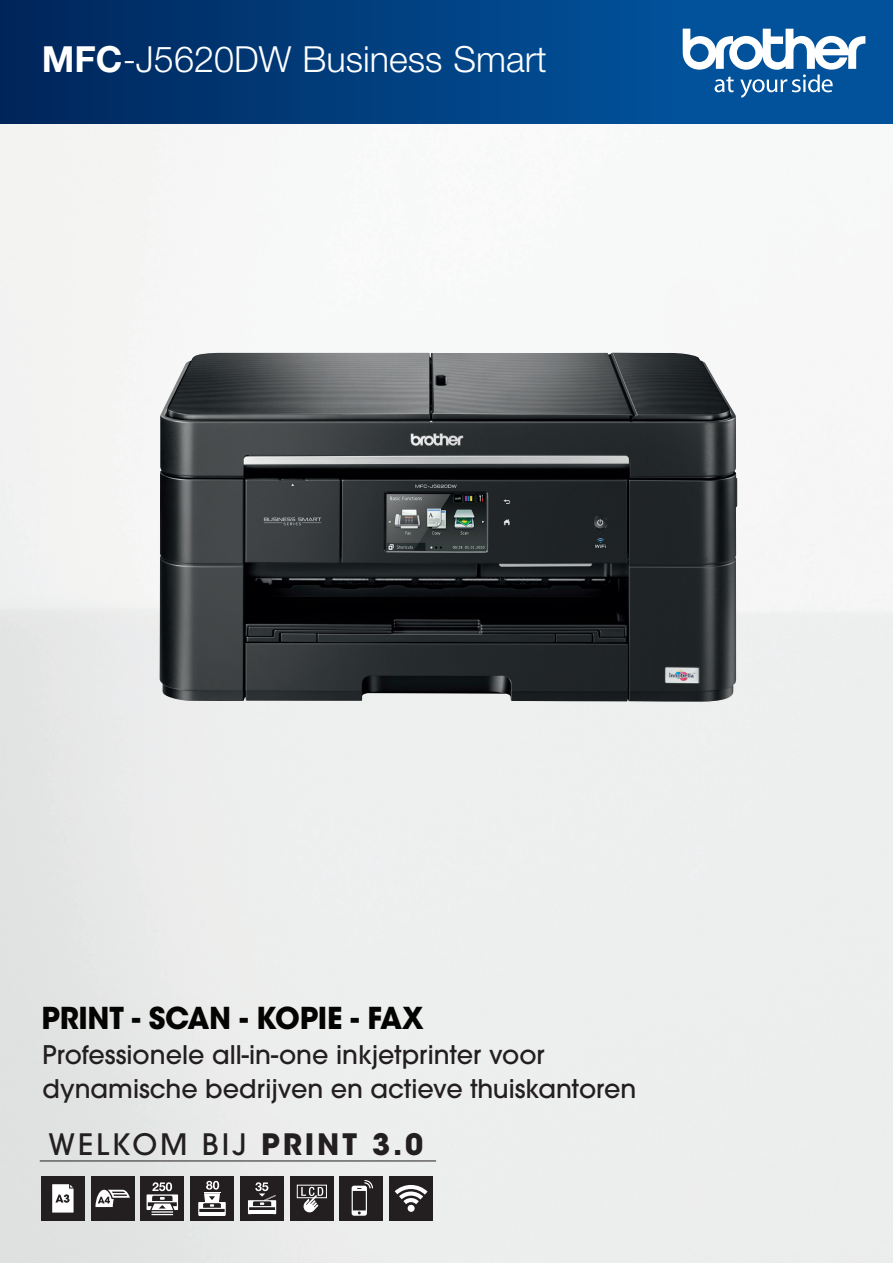
<style>
.page{position:relative;width:893px;height:1263px;background:#fff}
.page>*{position:absolute;margin:0;border:0;box-sizing:border-box;transform-origin:0 0}
.t1{font:300 36px "Helvetica Neue LT Pro";color:#fff}
.t2{font:700 30px "ITC Avant Garde Std";letter-spacing:-.01em;color:#040503}
.t3{font:500 29.25px "ITC Avant Garde Std";letter-spacing:.1em;color:#231f20}
.t4{font:500 25.5px "ITC Avant Garde Std";color:#231f20}
.s1{font-weight:700}
</style>
<div class="page">
<img style="left:0;top:123px;width:893px;height:1140px">
<div style="left:0;top:0;width:683px;height:123px;background:linear-gradient(to right,#00265a,#01529c)"></div>
<div style="left:683px;top:0;width:210px;height:123px;background:#01519b"></div>
<svg style="left:683px;top:29px;width:182px;height:69px"></svg>
<img style="left:159px;top:353px;width:578px;height:349px">
<hr style="left:40px;top:1161px;width:396px;height:1px;background:#231f20">
<div style="left:340px;top:1176px;width:43px;height:44px;background:#231f20"></div>
<svg style="left:352px;top:1180px;width:21px;height:36px"></svg>
<div style="left:91px;top:1176px;width:44px;height:44px;background:#231f20"></div>
<svg style="left:95px;top:1190px;width:35px;height:17px"></svg>
<div style="left:41px;top:1176px;width:44px;height:44px;background:#231f20"></div>
<svg style="left:52px;top:1184px;width:22px;height:28px"></svg>
<div style="left:389px;top:1176px;width:44px;height:44px;background:#231f20"></div>
<svg style="left:395px;top:1185px;width:33px;height:19px"></svg>
<div style="left:408px;top:1205px;width:7px;height:7px;background:#fff;border-radius:50%"></div>
<div style="left:290px;top:1176px;width:43px;height:44px;background:#231f20"></div>
<div style="left:297px;top:1185px;width:30px;height:13px;border:1px solid #fff"></div>
<svg style="left:301px;top:1187px;width:22px;height:26px"></svg>
<div style="left:190px;top:1176px;width:44px;height:44px;background:#231f20"></div>
<svg style="left:198px;top:1181px;width:28px;height:34px"></svg>
<hr style="left:199px;top:1212px;width:26px;height:3px;background:#fff">
<div style="left:140px;top:1176px;width:44px;height:44px;background:#231f20"></div>
<svg style="left:147px;top:1182px;width:31px;height:33px"></svg>
<div style="left:240px;top:1176px;width:44px;height:44px;background:#231f20"></div>
<svg style="left:248px;top:1182px;width:28px;height:32px"></svg>
<p class="t1" style="left:42px;top:38px;width:506px"><span class="s1">MFC</span>-J5620DW Business Smart</p>
<p class="t2" style="left:42px;top:998px;width:384px">PRINT - SCAN - KOPIE - FAX</p>
<p class="t4" style="left:43px;top:1038px;width:504px">Professionele all-in-one inkjetprinter voor</p>
<p class="t4" style="left:43px;top:1072px;width:595px">dynamische bedrijven en actieve thuiskantoren</p>
<p class="t3" style="left:49px;top:1126px;width:376px">WELKOM BIJ <span class="s1">PRINT 3.0</span></p>
</div>
